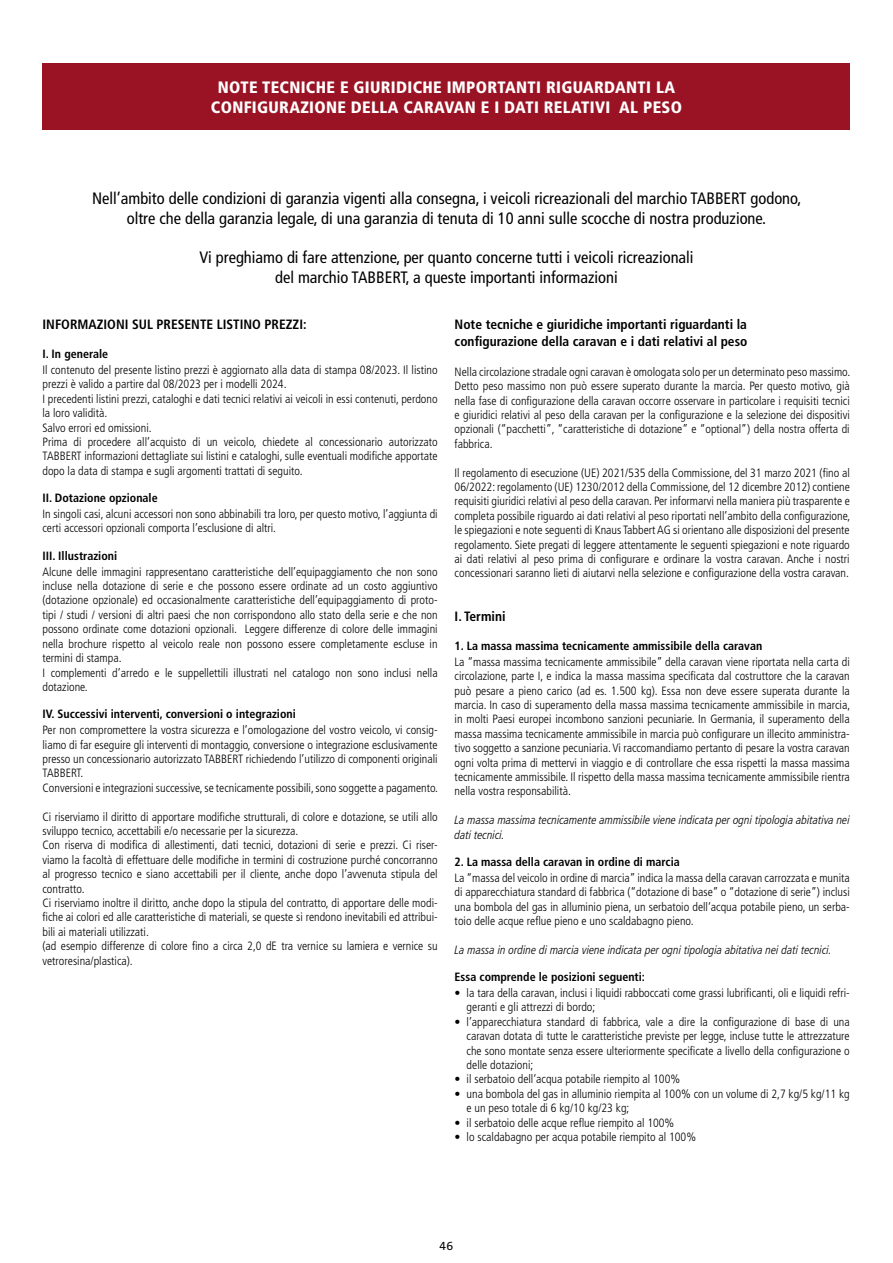
<style>
.page{position:relative;width:893px;height:1263px;background:#fff}
.page>*{position:absolute;margin:0;border:0;box-sizing:border-box;transform-origin:0 0}
.t1{font:condensed 16.5px/19.8px "Frutiger LT Std";color:#000;text-align:center}
.t2{font:900 condensed 16.5px/19.8px "Frutiger LT Std";letter-spacing:.02em;color:#fff;text-align:center}
.t3{font:700 condensed 13.5px/16.2px "Frutiger LT Std";color:#000}
.t4{font:300 condensed 12px/14.4px "Frutiger LT Std";color:#000}
.t5{font:700 condensed 12px "Frutiger LT Std";color:#000}
.t6{font:italic 300 condensed 12px/14.4px "Frutiger LT Pro";color:#000}
.t7{font:12px "The Sans C4 s";color:#000}
</style>
<div class="page">
<div style="left:43px;top:64px;width:807px;height:66px;background:#9a1324"></div>
<h1 class="t2" style="left:211px;top:77px;width:473px">NOTE TECNICHE E GIURIDICHE IMPORTANTI RIGUARDANTI LA<br>CONFIGURAZIONE DELLA CARAVAN E I DATI RELATIVI AL PESO</h1>
<h1 class="t1" style="left:92px;top:188px;width:711px">Nell’ambito delle condizioni di garanzia vigenti alla consegna, i veicoli ricreazionali del marchio TABBERT godono, oltre che della garanzia legale, di una garanzia di tenuta di 10 anni sulle scocche di nostra produzione.</h1>
<h1 class="t1" style="left:199px;top:248px;width:496px">Vi preghiamo di fare attenzione, per quanto concerne tutti i veicoli ricreazionali del marchio TABBERT, a queste importanti informazioni</h1>
<p class="t3" style="left:43px;top:317px;width:266px">INFORMAZIONI SUL PRESENTE LISTINO PREZZI:</p>
<p class="t5" style="left:43px;top:347px;width:67px">I. In generale</p>
<p class="t4" style="left:43px;top:363px;width:397px">Il contenuto del presente listino prezzi è aggiornato alla data di stampa 08/2023. Il listino prezzi è valido a partire dal 08/2023 per i modelli 2024.<br>I precedenti listini prezzi, cataloghi e dati tecnici relativi ai veicoli in essi contenuti, perdono la loro validità.<br>Salvo errori ed omissioni.<br>Prima di procedere all’acquisto di un veicolo, chiedete al concessionario autorizzato TABBERT informazioni dettagliate sui listini e cataloghi, sulle eventuali modifiche apportate dopo la data di stampa e sugli argomenti trattati di seguito.</p>
<p class="t5" style="left:43px;top:491px;width:117px">II. Dotazione opzionale</p>
<p class="t4" style="left:43px;top:507px;width:397px">In singoli casi, alcuni accessori non sono abbinabili tra loro, per questo motivo, l’aggiunta di certi accessori opzionali comporta l’esclusione di altri.</p>
<p class="t5" style="left:43px;top:548px;width:76px">III. Illustrazioni</p>
<p class="t4" style="left:43px;top:564px;width:397px">Alcune delle immagini rappresentano caratteristiche dell’equipaggiamento che non sono incluse nella dotazione di serie e che possono essere ordinate ad un costo aggiuntivo (dotazione opzionale) ed occasionalmente caratteristiche dell’equipaggiamento di proto&shy;tipi / studi / versioni di altri paesi che non corrispondono allo stato della serie e che non possono ordinate come dotazioni opzionali. Leggere differenze di colore delle immagini nella brochure rispetto al veicolo reale non possono essere completamente escluse in termini di stampa.<br>I complementi d’arredo e le suppellettili illustrati nel catalogo non sono inclusi nella dotazione.</p>
<p class="t5" style="left:43px;top:707px;width:255px">IV. Successivi interventi, conversioni o integrazioni</p>
<p class="t4" style="left:43px;top:723px;width:397px">Per non compromettere la vostra sicurezza e l’omologazione del vostro veicolo, vi consig&shy;liamo di far eseguire gli interventi di montaggio, conversione o integrazione esclusivamente presso un concessionario autorizzato TABBERT richiedendo l’utilizzo di componenti originali TABBERT.<br>Conversioni e integrazioni successive, se tecnicamente possibili, sono soggette a pagamento.</p>
<p class="t4" style="left:43px;top:809px;width:397px">Ci riserviamo il diritto di apportare modifiche strutturali, di colore e dotazione, se utili allo sviluppo tecnico, accettabili e/o necessarie per la sicurezza.<br>Con riserva di modifica di allestimenti, dati tecnici, dotazioni di serie e prezzi. Ci riser&shy;viamo la facoltà di effettuare delle modifiche in termini di costruzione purché concorranno al progresso tecnico e siano accettabili per il cliente, anche dopo l’avvenuta stipula del contratto.<br>Ci riserviamo inoltre il diritto, anche dopo la stipula del contratto, di apportare delle modi&shy;fiche ai colori ed alle caratteristiche di materiali, se queste si rendono inevitabili ed attribui&shy;bili ai materiali utilizzati.<br>(ad esempio differenze di colore fino a circa 2,0 dE tra vernice su lamiera e vernice su vetroresina/plastica).</p>
<p class="t3" style="left:455px;top:317px;width:294px">Note tecniche e giuridiche importanti riguardanti la configurazione della caravan e i dati relativi al peso</p>
<p class="t4" style="left:455px;top:365px;width:397px;text-align:justify">Nella circolazione stradale ogni caravan è omologata solo per un determinato peso massimo.<br>Detto peso massimo non può essere superato durante la marcia. Per questo motivo, già nella fase di configurazione della caravan occorre osservare in particolare i requisiti tecnici e giuridici relativi al peso della caravan per la configurazione e la selezione dei dispositivi opzionali (“pacchetti”, “caratteristiche di dotazione” e “optional”) della nostra offerta di fabbrica.</p>
<p class="t4" style="left:455px;top:465px;width:397px;text-align:justify">Il regolamento di esecuzione (UE) 2021/535 della Commissione, del 31 marzo 2021 (fino al 06/2022: regolamento (UE) 1230/2012 della Commissione, del 12 dicembre 2012) contiene requisiti giuridici relativi al peso della caravan. Per informarvi nella maniera più trasparente e completa possibile riguardo ai dati relativi al peso riportati nell’ambito della configurazione, le spiegazioni e note seguenti di Knaus Tabbert AG si orientano alle disposizioni del presente regolamento. Siete pregati di leggere attentamente le seguenti spiegazioni e note riguardo ai dati relativi al peso prima di configurare e ordinare la vostra caravan. Anche i nostri concessionari saranno lieti di aiutarvi nella selezione e configurazione della vostra caravan.</p>
<p class="t3" style="left:455px;top:608px;width:52px">I. Termini</p>
<p class="t5" style="left:455px;top:638px;width:309px">1. La massa massima tecnicamente ammissibile della caravan</p>
<p class="t4" style="left:455px;top:654px;width:397px;text-align:justify">La “massa massima tecnicamente ammissibile” della caravan viene riportata nella carta di circolazione, parte I, e indica la massa massima specificata dal costruttore che la caravan può pesare a pieno carico (ad es. 1.500 kg). Essa non deve essere superata durante la marcia. In caso di superamento della massa massima tecnicamente ammissibile in marcia, in molti Paesi europei incombono sanzioni pecuniarie. In Germania, il superamento della massa massima tecnicamente ammissibile in marcia può configurare un illecito amministra&shy;tivo soggetto a sanzione pecuniaria. Vi raccomandiamo pertanto di pesare la vostra caravan ogni volta prima di mettervi in viaggio e di controllare che essa rispetti la massa massima tecnicamente ammissibile. Il rispetto della massa massima tecnicamente ammissibile rientra nella vostra responsabilità.</p>
<p class="t6" style="left:455px;top:813px;width:397px">La massa massima tecnicamente ammissibile viene indicata per ogni tipologia abitativa nei dati tecnici.</p>
<p class="t5" style="left:455px;top:854px;width:227px">2. La massa della caravan in ordine di marcia</p>
<p class="t4" style="left:455px;top:870px;width:397px;text-align:justify">La “massa del veicolo in ordine di marcia” indica la massa della caravan carrozzata e munita di apparecchiatura standard di fabbrica (“dotazione di base” o “dotazione di serie”) inclusi una bombola del gas in alluminio piena, un serbatoio dell‘acqua potabile pieno, un serba&shy;toio delle acque reflue pieno e uno scaldabagno pieno.</p>
<p class="t6" style="left:455px;top:942px;width:379px">La massa in ordine di marcia viene indicata per ogni tipologia abitativa nei dati tecnici.</p>
<p class="t5" style="left:455px;top:970px;width:192px">Essa comprende le posizioni seguenti:</p>
<p class="t4" style="left:467px;top:986px;width:385px;text-indent:-12px">• la tara della caravan, inclusi i liquidi rabboccati come grassi lubrificanti, oli e liquidi refri&shy;geranti e gli attrezzi di bordo;</p>
<p class="t4" style="left:467px;top:1014px;width:385px;text-align:justify;text-indent:-12px">• l’apparecchiatura standard di fabbrica, vale a dire la configurazione di base di una caravan dotata di tutte le caratteristiche previste per legge, incluse tutte le attrezzature che sono montate senza essere ulteriormente specificate a livello della configurazione o delle dotazioni;</p>
<p class="t4" style="left:455px;top:1072px;width:227px">• il serbatoio dell‘acqua potabile riempito al 100%</p>
<p class="t4" style="left:467px;top:1086px;width:385px;text-indent:-12px">• una bombola del gas in alluminio riempita al 100% con un volume di 2,7 kg/5 kg/11 kg e un peso totale di 6 kg/10 kg/23 kg;</p>
<p class="t4" style="left:455px;top:1115px;width:221px">• il serbatoio delle acque reflue riempito al 100%</p>
<p class="t4" style="left:455px;top:1130px;width:243px">• lo scaldabagno per acqua potabile riempito al 100%</p>
<p class="t7" style="left:440px;top:1238px;width:15px">46</p>
</div>
